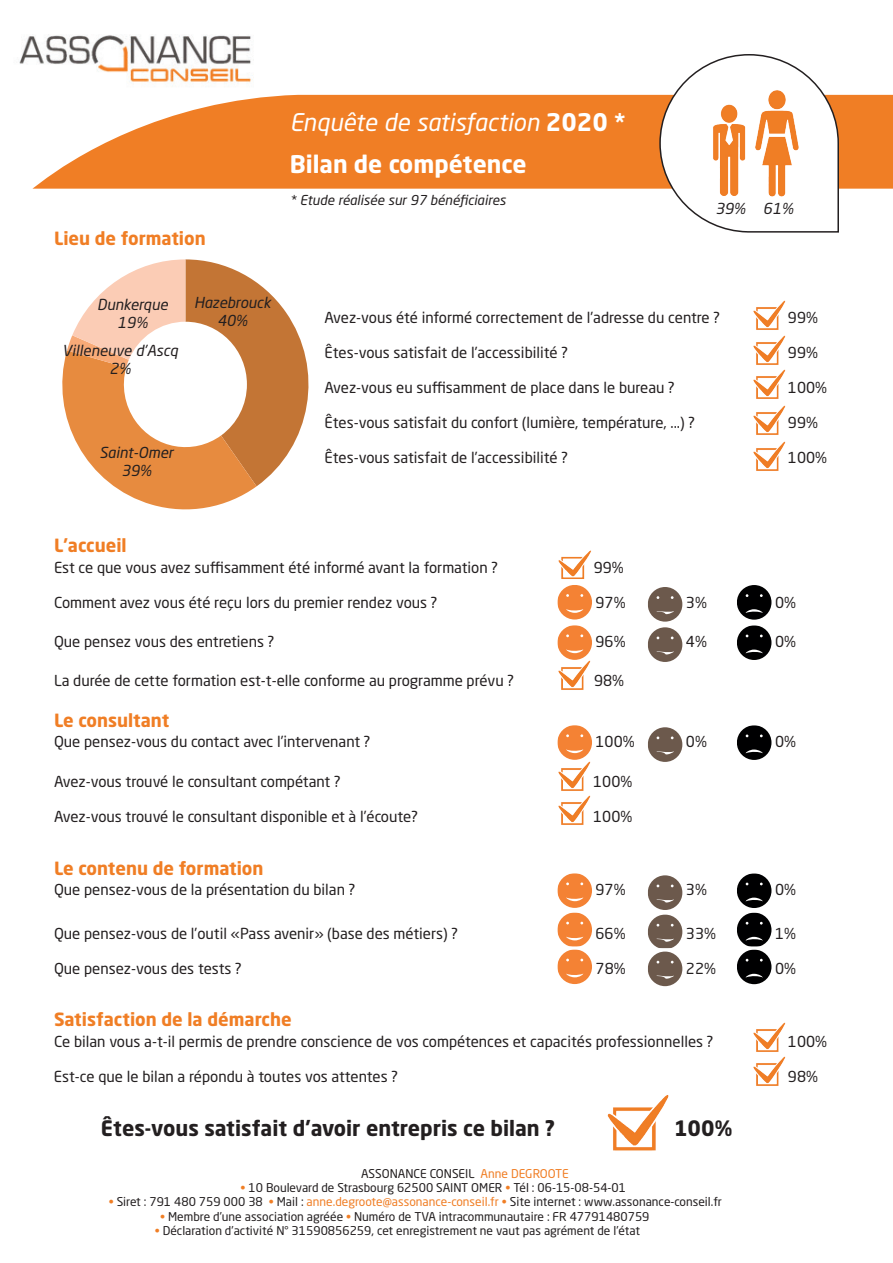
<style>
.page{position:relative;width:893px;height:1263px;background:#fff}
.page>*{position:absolute;margin:0;border:0;box-sizing:border-box;transform-origin:0 0}
.t1{font:700 24px/41.5px "Neo Sans Std";color:#fff}
.t2{font:700 21px "Neo Sans Std";color:#231f20}
.t3{font:700 18px "Neo Sans Std";color:#f07e25}
.t4{font:15px "Neo Sans Std";color:#231f20}
.t5{font:italic 15px/18px "Neo Sans Std";color:#231f20;text-align:center}
.t6{font:italic 13.5px "Neo Sans Std";color:#231f20}
.t7{font:13.05px "Calibri";letter-spacing:.005em;color:#040503}
.t8{font:12px "Neo Sans Std";color:#231f20}
.s1{font-weight:400;font-style:italic}
.s2{color:#f07e25}
</style>
<div class="page">
<img style="left:19px;top:35px;width:234px;height:52px">
<svg style="left:32px;top:94px;width:861px;height:95px;background:#f29044"></svg>
<svg style="left:659px;top:54px;width:181px;height:179px"></svg>
<img style="left:753px;top:1022px;width:33px;height:64px">
<img style="left:607px;top:1095px;width:62px;height:56px">
<svg style="left:557px;top:873px;width:35px;height:112px"></svg>
<svg style="left:648px;top:875px;width:35px;height:112px"></svg>
<svg style="left:737px;top:873px;width:35px;height:112px"></svg>
<img style="left:558px;top:550px;width:33px;height:29px">
<svg style="left:557px;top:585px;width:35px;height:73px"></svg>
<svg style="left:648px;top:587px;width:35px;height:75px"></svg>
<svg style="left:737px;top:585px;width:35px;height:75px"></svg>
<img style="left:558px;top:658px;width:33px;height:32px">
<svg style="left:557px;top:725px;width:35px;height:34px"></svg>
<svg style="left:648px;top:727px;width:35px;height:35px"></svg>
<svg style="left:737px;top:725px;width:35px;height:35px"></svg>
<img style="left:558px;top:759px;width:33px;height:66px">
<svg style="left:62px;top:259px;width:247px;height:251px"></svg>
<img style="left:753px;top:300px;width:33px;height:99px">
<img style="left:753px;top:405px;width:33px;height:30px">
<img style="left:753px;top:441px;width:33px;height:30px">
<p class="t3" style="left:54px;top:227px;width:153px">Lieu de formation</p>
<h1 class="t1" style="left:290px;top:101px;width:337px"><span class="s1">Enquête de satisfaction</span> 2020 *<br>Bilan de compétence</h1>
<p class="t6" style="left:290px;top:192px;width:217px">* Etude réalisée sur 97 bénéficiaires</p>
<p class="t5" style="left:715px;top:199px;width:79px">39% 61%</p>
<p class="t5" style="left:97px;top:296px;width:72px">Dunkerque<br>19%</p>
<p class="t5" style="left:194px;top:294px;width:78px">Hazebrouck<br>40%</p>
<p class="t5" style="left:62px;top:342px;width:117px">Villeneuve d’Ascq<br>2%</p>
<p class="t5" style="left:100px;top:443px;width:75px">Saint-Omer<br>39%</p>
<p class="t4" style="left:325px;top:309px;width:397px">Avez-vous été informé correctement de l’adresse du centre ?</p>
<p class="t4" style="left:788px;top:309px;width:32px">99%</p>
<p class="t4" style="left:325px;top:344px;width:245px">Êtes-vous satisfait de l’accessibilité ?</p>
<p class="t4" style="left:788px;top:344px;width:32px">99%</p>
<p class="t4" style="left:325px;top:379px;width:352px">Avez-vous eu suffisamment de place dans le bureau ?</p>
<p class="t4" style="left:788px;top:379px;width:41px">100%</p>
<p class="t4" style="left:325px;top:414px;width:372px">Êtes-vous satisfait du confort (lumière, température, ...) ?</p>
<p class="t4" style="left:788px;top:414px;width:32px">99%</p>
<p class="t4" style="left:325px;top:449px;width:245px">Êtes-vous satisfait de l’accessibilité ?</p>
<p class="t4" style="left:788px;top:449px;width:41px">100%</p>
<p class="t7" style="left:371px;top:340px;width:64px">Hazebrouck</p>
<p class="t7" style="left:371px;top:410px;width:60px">Dunkerque</p>
<p class="t3" style="left:54px;top:534px;width:74px">L’accueil</p>
<p class="t4" style="left:54px;top:558px;width:446px">Est ce que vous avez suffisamment été informé avant la formation ?</p>
<p class="t4" style="left:594px;top:558px;width:32px">99%</p>
<p class="t4" style="left:54px;top:593px;width:385px">Comment avez vous été reçu lors du premier rendez vous ?</p>
<p class="t4" style="left:596px;top:593px;width:32px">97%</p>
<p class="t4" style="left:686px;top:593px;width:22px">3%</p>
<p class="t4" style="left:775px;top:593px;width:22px">0%</p>
<p class="t4" style="left:54px;top:632px;width:222px">Que pensez vous des entretiens ?</p>
<p class="t4" style="left:596px;top:632px;width:32px">96%</p>
<p class="t4" style="left:686px;top:632px;width:22px">4%</p>
<p class="t4" style="left:775px;top:632px;width:22px">0%</p>
<p class="t4" style="left:54px;top:672px;width:462px">La durée de cette formation est-t-elle conforme au programme prévu ?</p>
<p class="t4" style="left:594px;top:672px;width:32px">98%</p>
<p class="t3" style="left:54px;top:708px;width:117px">Le consultant</p>
<p class="t4" style="left:54px;top:733px;width:318px">Que pensez-vous du contact avec l’intervenant ?</p>
<p class="t4" style="left:596px;top:733px;width:41px">100%</p>
<p class="t4" style="left:686px;top:733px;width:22px">0%</p>
<p class="t4" style="left:775px;top:733px;width:22px">0%</p>
<p class="t4" style="left:54px;top:772px;width:288px">Avez-vous trouvé le consultant compétant ?</p>
<p class="t4" style="left:593px;top:772px;width:41px">100%</p>
<p class="t4" style="left:54px;top:807px;width:366px">Avez-vous trouvé le consultant disponible et à l’écoute?</p>
<p class="t4" style="left:593px;top:807px;width:41px">100%</p>
<p class="t3" style="left:54px;top:856px;width:211px">Le contenu de formation</p>
<p class="t4" style="left:54px;top:881px;width:303px">Que pensez-vous de la présentation du bilan ?</p>
<p class="t4" style="left:596px;top:881px;width:32px">97%</p>
<p class="t4" style="left:686px;top:881px;width:22px">3%</p>
<p class="t4" style="left:775px;top:881px;width:22px">0%</p>
<p class="t4" style="left:54px;top:924px;width:406px">Que pensez-vous de l’outil «Pass avenir» (base des métiers) ?</p>
<p class="t4" style="left:596px;top:924px;width:32px">66%</p>
<p class="t4" style="left:686px;top:924px;width:32px">33%</p>
<p class="t4" style="left:775px;top:924px;width:22px">1%</p>
<p class="t4" style="left:54px;top:959px;width:189px">Que pensez-vous des tests ?</p>
<p class="t4" style="left:596px;top:959px;width:32px">78%</p>
<p class="t4" style="left:686px;top:959px;width:32px">22%</p>
<p class="t4" style="left:775px;top:959px;width:22px">0%</p>
<p class="t3" style="left:54px;top:1008px;width:239px">Satisfaction de la démarche</p>
<p class="t4" style="left:54px;top:1032px;width:661px">Ce bilan vous a-t-il permis de prendre conscience de vos compétences et capacités professionnelles ?</p>
<p class="t4" style="left:788px;top:1032px;width:41px">100%</p>
<p class="t4" style="left:54px;top:1067px;width:346px">Est-ce que le bilan a répondu à toutes vos attentes ?</p>
<p class="t4" style="left:788px;top:1067px;width:32px">98%</p>
<h2 class="t2" style="left:101px;top:1115px;width:456px">Êtes-vous satisfait d’avoir entrepris ce bilan ?</h2>
<h2 class="t2" style="left:674px;top:1115px;width:60px">100%</h2>
<p class="t8" style="left:361px;top:1166px;width:209px">ASSONANCE CONSEIL <span class="s2">Anne DEGROOTE</span></p>
<p class="t8" style="left:241px;top:1180px;width:387px"><span class="s2">•</span> 10 Boulevard de Strasbourg 62500 SAINT OMER <span class="s2">•</span> Tél : 06-15-08-54-01</p>
<p class="t8" style="left:109px;top:1194px;width:615px"><span class="s2">•</span> Siret : 791 480 759 000 38 <span class="s2">•</span> Mail : <span class="s2">anne.degroote@assonance-conseil.fr •</span> Site internet : www.assonance-conseil.fr</p>
<p class="t8" style="left:160px;top:1209px;width:491px"><span class="s2">•</span> Membre d’une association agréée <span class="s2">•</span> Numéro de TVA intracommunautaire : FR 47791480759</p>
<p class="t8" style="left:155px;top:1223px;width:487px"><span class="s2">•</span> Déclaration d’activité N° 31590856259, cet enregistrement ne vaut pas agrément de l’état</p>
</div>
